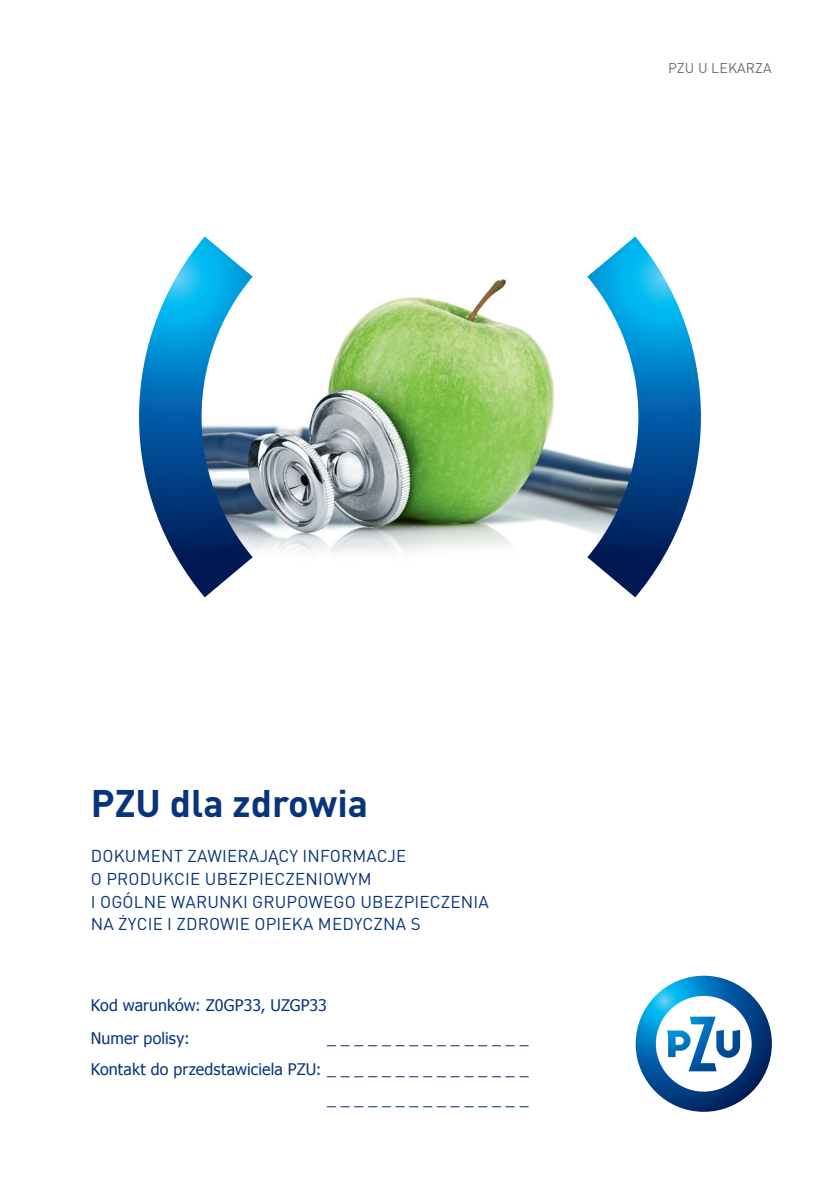
<style>
.page{position:relative;width:840px;height:1191px;background:#fff}
.page>*{position:absolute;margin:0;border:0;box-sizing:border-box;transform-origin:0 0}
.TYTUL_ULOTKI{font:700 38px "DIN Pro Pl";color:#08347b}
.TYTYL_ROZWINIECIE{font:17px/22.6px "DIN Pro Pl";letter-spacing:.01em;color:#08347b}
.NAZWA_PRODUKTU{font:16px "Tahoma";letter-spacing:.005em;color:#08347b}
.TEMAT{font:14px "DIN Pro Pl";letter-spacing:.01em;color:#6c6d70}
</style>
<div class="page">
<img style="left:252px;top:276px;width:335px;height:282px">
<svg style="left:635px;top:975px;width:136px;height:136px"></svg>
<svg style="left:587px;top:236px;width:113px;height:361px"></svg>
<svg style="left:139px;top:236px;width:113px;height:361px"></svg>
<p class="TEMAT" style="left:667px;top:59px;width:105px">PZU U LEKARZA</p>
<p class="TYTUL_ULOTKI" style="left:91px;top:778px;width:279px">PZU dla zdrowia</p>
<p class="TYTYL_ROZWINIECIE" style="left:91px;top:844px;width:399px">DOKUMENT ZAWIERAJĄCY INFORMACJE<br>O PRODUKCIE UBEZPIECZENIOWYM<br>I OGÓLNE WARUNKI GRUPOWEGO UBEZPIECZENIA NA ŻYCIE I ZDROWIE OPIEKA MEDYCZNA S</p>
<p class="NAZWA_PRODUKTU" style="left:91px;top:994px;width:237px">Kod warunków: Z0GP33, UZGP33</p>
<p class="NAZWA_PRODUKTU" style="left:91px;top:1027px;width:100px">Numer polisy:</p>
<p class="NAZWA_PRODUKTU" style="left:327px;top:1027px;width:203px">_ _ _ _ _ _ _ _ _ _ _ _ _ _ _</p>
<p class="NAZWA_PRODUKTU" style="left:91px;top:1058px;width:439px">Kontakt do przedstawiciela PZU: _ _ _ _ _ _ _ _ _ _ _ _ _ _ _</p>
<p class="NAZWA_PRODUKTU" style="left:327px;top:1088px;width:203px">_ _ _ _ _ _ _ _ _ _ _ _ _ _ _</p>
</div>
